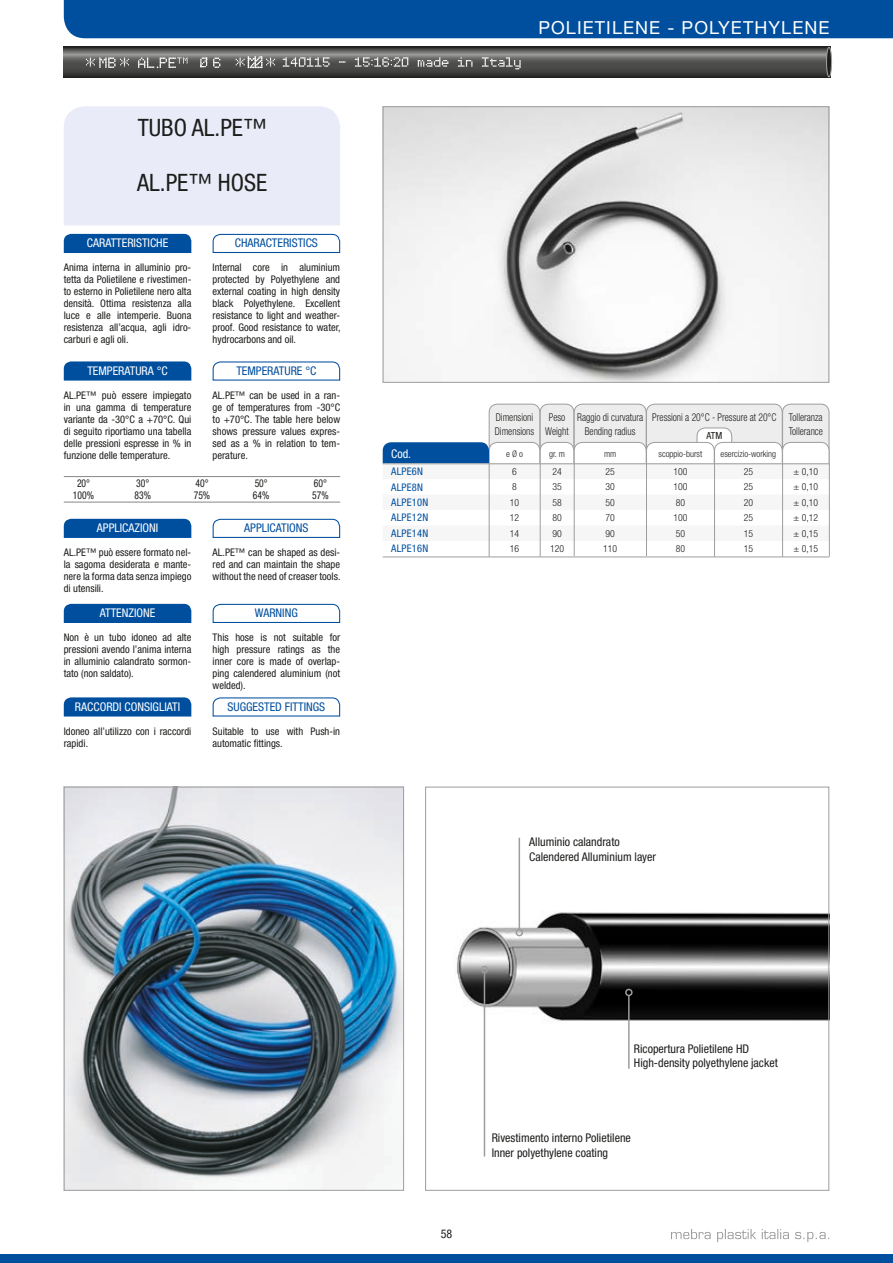
<style>
.page{position:relative;width:893px;height:1263px;background:#fff}
.page>*{position:absolute;margin:0;border:0;box-sizing:border-box;transform-origin:0 0}
.t1{font:condensed 24px "Helvetica Neue LT Std";color:#1d1d1b}
.t2{font:18px "Helvetica Neue LT Std";letter-spacing:.06em;color:#fff}
.t3{font:condensed 12px/14.4px "Helvetica Neue LT Std";color:#1d1d1b}
.t4{font:condensed 12px "Helvetica Neue LT Std";color:#fff}
.t5{font:condensed 12px "Helvetica Neue LT Std";color:#004f9f}
.t6{font:300 condensed 10.8px/13.5px "Helvetica Neue LT Std";color:#1d1d1b;scale:.89 1}
.t7{font:condensed 10.8px/12px "Helvetica Neue LT Std";color:#1d1d1b;scale:.89 1}
.t8{font:condensed 10.5px/12px "Helvetica Neue LT Std";color:#1d1d1b;text-align:justify}
.t9{font:condensed 10.5px "Helvetica Neue LT Std";letter-spacing:.02em;color:#004f9f}
.t10{font:300 condensed 9.75px "Helvetica Neue LT Std";color:#1d1d1b}
.t11{font:condensed 9.75px "Helvetica Neue LT Std";color:#1d1d1b}
.t12{font:300 condensed 9px "Helvetica Neue LT Std";color:#1d1d1b}
</style>
<div class="page">
<svg style="left:671px;top:1229px;width:158px;height:13px"></svg>
<img style="left:385px;top:108px;width:442px;height:273px">
<div style="left:383px;top:106px;width:446px;height:277px;border:1px solid #9d9d9d"></div>
<img style="left:456px;top:894px;width:371px;height:146px">
<img style="left:66px;top:789px;width:336px;height:400px">
<div style="left:64px;top:787px;width:340px;height:404px;border:1px solid #9d9d9d"></div>
<hr style="left:519px;top:838px;width:1px;height:92px;background:#9d9d9d">
<div style="left:516px;top:929px;width:7px;height:7px;border:2px solid #9d9d9d;border-radius:50%"></div>
<hr style="left:628px;top:995px;width:2px;height:74px;background:#9d9d9d">
<div style="left:625px;top:989px;width:8px;height:7px;border:2px solid #9d9d9d;border-radius:50%"></div>
<hr style="left:484px;top:972px;width:1px;height:184px;background:#9d9d9d">
<div style="left:481px;top:966px;width:7px;height:7px;border:2px solid #9d9d9d;border-radius:50%"></div>
<div style="left:0;top:1254px;width:893px;height:9px;background:#004f9f"></div>
<svg style="left:64px;top:361px;width:127px;height:20px;background:#0c57a3"></svg>
<div style="left:64px;top:519px;width:127px;height:19px;background:#004f9f"></div>
<div style="left:64px;top:604px;width:127px;height:19px;background:#004f9f"></div>
<div style="left:64px;top:697px;width:127px;height:19px;background:#004f9f"></div>
<svg style="left:212px;top:361px;width:129px;height:20px"></svg>
<svg style="left:212px;top:518px;width:129px;height:20px"></svg>
<svg style="left:212px;top:603px;width:129px;height:20px"></svg>
<svg style="left:212px;top:697px;width:129px;height:20px"></svg>
<hr style="left:64px;top:476px;width:276px;height:1px;background:#878787">
<hr style="left:64px;top:502px;width:276px;height:1px;background:#878787">
<div style="left:64px;top:234px;width:127px;height:19px;background:#004f9f"></div>
<svg style="left:212px;top:233px;width:129px;height:20px"></svg>
<div style="left:64px;top:106px;width:276px;height:119px;background:#e9ecf8"></div>
<svg style="left:383px;top:404px;width:446px;height:137px"></svg>
<hr style="left:383px;top:557px;width:446px;height:1px;background:#9d9d9d">
<hr style="left:383px;top:463px;width:446px;height:1px;background:#9d9d9d">
<hr style="left:574px;top:463px;width:1px;height:93px;background:#9d9d9d">
<hr style="left:646px;top:463px;width:1px;height:93px;background:#9d9d9d">
<hr style="left:714px;top:463px;width:1px;height:94px;background:#9d9d9d">
<hr style="left:782px;top:463px;width:1px;height:94px;background:#9d9d9d">
<hr style="left:829px;top:463px;width:1px;height:94px;background:#9d9d9d">
<hr style="left:540px;top:463px;width:1px;height:94px;background:#9d9d9d">
<hr style="left:489px;top:463px;width:1px;height:94px;background:#9d9d9d">
<svg style="left:64px;top:47px;width:762px;height:30px;background:#545453"></svg>
<svg style="left:826px;top:47px;width:5px;height:30px"></svg>
<div style="left:826px;top:47px;width:6px;height:30px;border:1px solid #9d9d9d;border-radius:50%"></div>
<svg style="left:236px;top:56px;width:39px;height:12px"></svg>
<svg style="left:283px;top:57px;width:238px;height:12px;background:#747473"></svg>
<svg style="left:86px;top:57px;width:43px;height:11px"></svg>
<svg style="left:138px;top:57px;width:83px;height:11px"></svg>
<div style="left:64px;top:0;width:829px;height:38px;background:#004f9f"></div>
<h1 class="t1" style="left:138px;top:114px;width:131px">TUBO AL.PE™</h1>
<h1 class="t1" style="left:137px;top:169px;width:131px">AL.PE™ HOSE</h1>
<p class="t4" style="left:87px;top:236px;width:83px">CARATTERISTICHE</p>
<p class="t5" style="left:235px;top:236px;width:85px">CHARACTERISTICS</p>
<p class="t8" style="left:64px;top:261px;width:129px">Anima interna in alluminio pro&shy;tetta da Polietilene e rivestimen&shy;to esterno in Polietilene nero alta densità. Ottima resistenza alla luce e alle intemperie. Buona resistenza all’acqua, agli idro&shy;carburi e agli oli.</p>
<p class="t8" style="left:213px;top:261px;width:129px">Internal core in aluminium protected by Polyethylene and external coating in high density black Polyethylene. Excellent resistance to light and weather&shy;proof. Good resistance to water, hydrocarbons and oil.</p>
<p class="t4" style="left:87px;top:363px;width:82px">TEMPERATURA °C</p>
<p class="t5" style="left:236px;top:364px;width:81px">TEMPERATURE °C</p>
<p class="t8" style="left:64px;top:389px;width:129px">AL.PE™ può essere impiegato in una gamma di temperature variante da -30°C a +70°C. Qui di seguito riportiamo una tabella delle pressioni espresse in % in funzione delle temperature.</p>
<p class="t8" style="left:213px;top:389px;width:129px">AL.PE™ can be used in a ran&shy;ge of temperatures from -30°C to +70°C. The table here below shows pressure values expres&shy;sed as a % in relation to tem&shy;perature.</p>
<p class="t7" style="left:73px;top:477px;width:25px;text-align:center">20°<br>100%</p>
<p class="t7" style="left:135px;top:477px;width:20px">30°<br>83%</p>
<p class="t7" style="left:194px;top:477px;width:20px">40°<br>75%</p>
<p class="t7" style="left:253px;top:477px;width:20px">50°<br>64%</p>
<p class="t7" style="left:312px;top:477px;width:20px">60°<br>57%</p>
<p class="t4" style="left:97px;top:521px;width:63px">APPLICAZIONI</p>
<p class="t5" style="left:244px;top:521px;width:66px">APPLICATIONS</p>
<p class="t8" style="left:64px;top:546px;width:129px">AL.PE™ può essere formato nel&shy;la sagoma desiderata e mante&shy;nere la forma data senza impiego di utensili.</p>
<p class="t8" style="left:213px;top:546px;width:129px">AL.PE™ can be shaped as desi&shy;red and can maintain the shape without the need of creaser tools.</p>
<p class="t4" style="left:100px;top:606px;width:57px">ATTENZIONE</p>
<p class="t5" style="left:255px;top:606px;width:44px">WARNING</p>
<p class="t8" style="left:64px;top:631px;width:129px">Non è un tubo idoneo ad alte pressioni avendo l’anima interna in alluminio calandrato sormon&shy;tato (non saldato).</p>
<p class="t4" style="left:75px;top:699px;width:107px">RACCORDI CONSIGLIATI</p>
<p class="t8" style="left:64px;top:725px;width:129px">Idoneo all’utilizzo con i raccordi rapidi.</p>
<p class="t8" style="left:213px;top:631px;width:129px">This hose is not suitable for high pressure ratings as the inner core is made of overlap&shy;ping calendered aluminium (not welded).</p>
<p class="t8" style="left:213px;top:725px;width:129px">Suitable to use with Push-in automatic fittings.</p>
<p class="t5" style="left:227px;top:699px;width:99px">SUGGESTED FITTINGS</p>
<h2 class="t2" style="left:538px;top:17px;width:293px">POLIETILENE - POLYETHYLENE</h2>
<p class="t6" style="left:495px;top:410px;width:46px">Dimensioni<br>Dimensions</p>
<p class="t6" style="left:545px;top:410px;width:28px;text-align:center">Peso<br>Weight</p>
<p class="t6" style="left:652px;top:410px;width:141px">Pressioni a 20°C - Pressure at 20°C</p>
<p class="t12" style="left:549px;top:449px;width:17px">gr. m</p>
<p class="t12" style="left:604px;top:449px;width:14px">mm</p>
<p class="t6" style="left:577px;top:410px;width:76px;text-align:center">Raggio di curvatura<br>Bending radius</p>
<p class="t6" style="left:789px;top:410px;width:40px">Tolleranza<br>Tollerance</p>
<p class="t11" style="left:706px;top:430px;width:17px">ATM</p>
<p class="t4" style="left:391px;top:447px;width:21px">Cod.</p>
<p class="t12" style="left:658px;top:449px;width:45px">scoppio-burst</p>
<p class="t12" style="left:721px;top:449px;width:57px">esercizio-working</p>
<p class="t12" style="left:506px;top:449px;width:18px">e Ø o</p>
<p class="t9" style="left:391px;top:465px;width:33px">ALPE6N</p>
<p class="t10" style="left:512px;top:466px;width:6px">6</p>
<p class="t10" style="left:552px;top:466px;width:11px">24</p>
<p class="t10" style="left:605px;top:466px;width:11px">25</p>
<p class="t10" style="left:673px;top:466px;width:16px">100</p>
<p class="t10" style="left:744px;top:466px;width:11px">25</p>
<p class="t10" style="left:793px;top:466px;width:26px">± 0,10</p>
<p class="t9" style="left:391px;top:481px;width:33px">ALPE8N</p>
<p class="t10" style="left:512px;top:481px;width:6px">8</p>
<p class="t10" style="left:552px;top:481px;width:11px">35</p>
<p class="t10" style="left:605px;top:481px;width:11px">30</p>
<p class="t10" style="left:673px;top:481px;width:16px">100</p>
<p class="t10" style="left:744px;top:481px;width:11px">25</p>
<p class="t10" style="left:793px;top:481px;width:26px">± 0,10</p>
<p class="t9" style="left:391px;top:496px;width:39px">ALPE10N</p>
<p class="t10" style="left:510px;top:497px;width:11px">10</p>
<p class="t10" style="left:552px;top:497px;width:11px">58</p>
<p class="t10" style="left:605px;top:497px;width:11px">50</p>
<p class="t10" style="left:676px;top:497px;width:11px">80</p>
<p class="t10" style="left:744px;top:497px;width:11px">20</p>
<p class="t10" style="left:793px;top:497px;width:26px">± 0,10</p>
<p class="t9" style="left:391px;top:512px;width:39px">ALPE12N</p>
<p class="t10" style="left:510px;top:512px;width:11px">12</p>
<p class="t10" style="left:552px;top:512px;width:11px">80</p>
<p class="t10" style="left:605px;top:512px;width:11px">70</p>
<p class="t10" style="left:673px;top:512px;width:16px">100</p>
<p class="t10" style="left:744px;top:512px;width:11px">25</p>
<p class="t10" style="left:793px;top:512px;width:26px">± 0,12</p>
<p class="t9" style="left:391px;top:527px;width:39px">ALPE14N</p>
<p class="t10" style="left:510px;top:528px;width:11px">14</p>
<p class="t10" style="left:552px;top:528px;width:11px">90</p>
<p class="t10" style="left:605px;top:528px;width:11px">90</p>
<p class="t10" style="left:676px;top:528px;width:11px">50</p>
<p class="t10" style="left:744px;top:528px;width:11px">15</p>
<p class="t10" style="left:793px;top:528px;width:26px">± 0,15</p>
<p class="t9" style="left:391px;top:543px;width:39px">ALPE16N</p>
<p class="t10" style="left:510px;top:543px;width:11px">16</p>
<p class="t10" style="left:550px;top:543px;width:16px">120</p>
<p class="t10" style="left:603px;top:543px;width:16px">110</p>
<p class="t10" style="left:676px;top:543px;width:11px">80</p>
<p class="t10" style="left:744px;top:543px;width:11px">15</p>
<p class="t10" style="left:793px;top:543px;width:26px">± 0,15</p>
<p class="t3" style="left:529px;top:835px;width:128px">Alluminio calandrato<br>Calendered Alluminium layer</p>
<p class="t3" style="left:441px;top:1226px;width:13px">58</p>
<p class="t3" style="left:634px;top:1041px;width:145px">Ricopertura Polietilene HD<br>High-density polyethylene jacket</p>
<p class="t3" style="left:492px;top:1131px;width:141px">Rivestimento interno Polietilene<br>Inner polyethylene coating</p>
</div>
